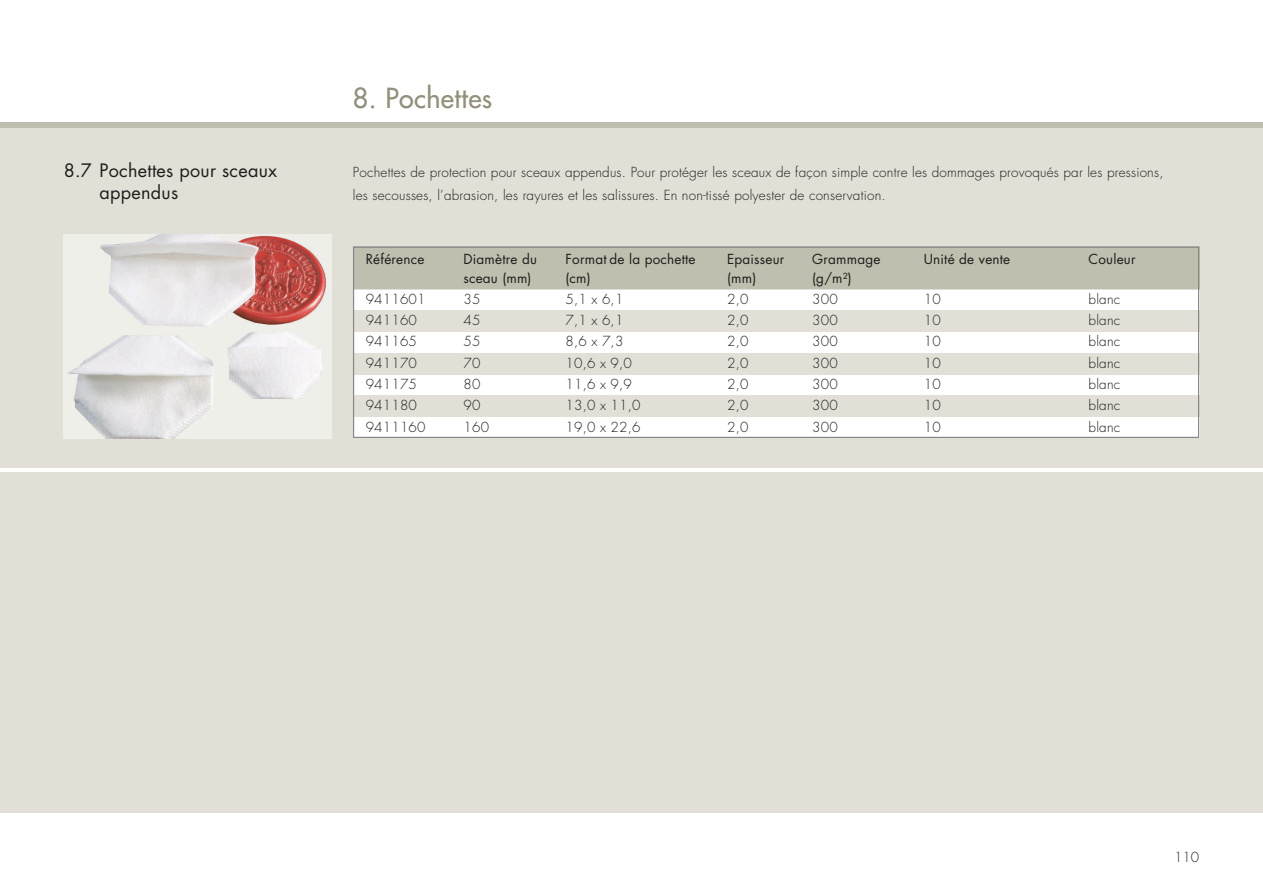
<style>
.page{position:relative;width:1263px;height:893px;background:#fff}
.page>*{position:absolute;margin:0;border:0;box-sizing:border-box;transform-origin:0 0}
.t1{font:500 27px "Futura Std";letter-spacing:.015em;color:#928f7a}
.t2{font:18px/22.5px "Futura Std";letter-spacing:.015em;color:#1d1d1b}
.t3{font:300 13.5px/22.5px "Futura Std";letter-spacing:.015em;color:#1d1d1b}
.t4{font:13.5px "Futura Std";letter-spacing:.015em;color:#1d1d1b}
</style>
<div class="page">
<div style="left:0;top:128px;width:1263px;height:340px;background:#e1dfd6"></div>
<div style="left:0;top:473px;width:1263px;height:340px;background:#e1dfd6"></div>
<div style="left:0;top:122px;width:1263px;height:6px;background:#c0beae"></div>
<div style="left:353px;top:247px;width:846px;height:191px;background:#fff"></div>
<div style="left:353px;top:310px;width:846px;height:22px;background:#e1dfd6"></div>
<div style="left:353px;top:353px;width:846px;height:21px;background:#e1dfd6"></div>
<div style="left:353px;top:395px;width:846px;height:22px;background:#e1dfd6"></div>
<div style="left:353px;top:247px;width:846px;height:42px;background:#c0beae"></div>
<div style="left:353px;top:247px;width:846px;height:191px;border:1px solid #878787"></div>
<img style="left:64px;top:234px;width:268px;height:204px">
<h1 class="t1" style="left:353px;top:81px;width:141px">8. Pochettes</h1>
<h2 class="t2" style="left:99px;top:159px;width:179px;text-indent:-36px">8.7 Pochettes pour sceaux appendus</h2>
<p class="t3" style="left:353px;top:161px;width:812px">Pochettes de protection pour sceaux appendus. Pour protéger les sceaux de façon simple contre les dommages provoqués par les pressions, les secousses, l’abrasion, les rayures et les salissures. En non-tissé polyester de conservation.</p>
<p class="t4" style="left:366px;top:251px;width:60px">Référence</p>
<p class="t4" style="left:463px;top:251px;width:75px">Diamètre du</p>
<p class="t4" style="left:566px;top:251px;width:132px">Format de la pochette</p>
<p class="t4" style="left:727px;top:251px;width:59px">Epaisseur</p>
<p class="t4" style="left:812px;top:251px;width:70px">Grammage</p>
<p class="t4" style="left:924px;top:251px;width:88px">Unité de vente</p>
<p class="t4" style="left:1088px;top:251px;width:48px">Couleur</p>
<p class="t4" style="left:463px;top:269px;width:69px">sceau (mm)</p>
<p class="t4" style="left:566px;top:269px;width:27px">(cm)</p>
<p class="t4" style="left:727px;top:269px;width:31px">(mm)</p>
<p class="t4" style="left:812px;top:269px;width:41px">(g/m²)</p>
<p class="t3" style="left:366px;top:288px;width:61px">9411601</p>
<p class="t3" style="left:463px;top:288px;width:18px">35</p>
<p class="t3" style="left:566px;top:288px;width:59px">5,1 x 6,1</p>
<p class="t3" style="left:727px;top:288px;width:23px">2,0</p>
<p class="t3" style="left:812px;top:288px;width:27px">300</p>
<p class="t3" style="left:924px;top:288px;width:18px">10</p>
<p class="t3" style="left:1089px;top:288px;width:33px">blanc</p>
<p class="t3" style="left:366px;top:309px;width:53px">941160</p>
<p class="t3" style="left:463px;top:309px;width:18px">45</p>
<p class="t3" style="left:566px;top:309px;width:59px">7,1 x 6,1</p>
<p class="t3" style="left:727px;top:309px;width:23px">2,0</p>
<p class="t3" style="left:812px;top:309px;width:27px">300</p>
<p class="t3" style="left:924px;top:309px;width:18px">10</p>
<p class="t3" style="left:1089px;top:309px;width:33px">blanc</p>
<p class="t3" style="left:366px;top:331px;width:53px">941165</p>
<p class="t3" style="left:463px;top:331px;width:18px">55</p>
<p class="t3" style="left:566px;top:331px;width:59px">8,6 x 7,3</p>
<p class="t3" style="left:727px;top:331px;width:23px">2,0</p>
<p class="t3" style="left:812px;top:331px;width:27px">300</p>
<p class="t3" style="left:924px;top:331px;width:18px">10</p>
<p class="t3" style="left:1089px;top:331px;width:33px">blanc</p>
<p class="t3" style="left:366px;top:352px;width:53px">941170</p>
<p class="t3" style="left:463px;top:352px;width:18px">70</p>
<p class="t3" style="left:566px;top:352px;width:68px">10,6 x 9,0</p>
<p class="t3" style="left:727px;top:352px;width:23px">2,0</p>
<p class="t3" style="left:812px;top:352px;width:27px">300</p>
<p class="t3" style="left:924px;top:352px;width:18px">10</p>
<p class="t3" style="left:1089px;top:352px;width:33px">blanc</p>
<p class="t3" style="left:366px;top:373px;width:53px">941175</p>
<p class="t3" style="left:463px;top:373px;width:18px">80</p>
<p class="t3" style="left:566px;top:373px;width:68px">11,6 x 9,9</p>
<p class="t3" style="left:727px;top:373px;width:23px">2,0</p>
<p class="t3" style="left:812px;top:373px;width:27px">300</p>
<p class="t3" style="left:924px;top:373px;width:18px">10</p>
<p class="t3" style="left:1089px;top:373px;width:33px">blanc</p>
<p class="t3" style="left:366px;top:394px;width:53px">941180</p>
<p class="t3" style="left:463px;top:394px;width:18px">90</p>
<p class="t3" style="left:566px;top:394px;width:76px">13,0 x 11,0</p>
<p class="t3" style="left:727px;top:394px;width:23px">2,0</p>
<p class="t3" style="left:812px;top:394px;width:27px">300</p>
<p class="t3" style="left:924px;top:394px;width:18px">10</p>
<p class="t3" style="left:1089px;top:394px;width:33px">blanc</p>
<p class="t3" style="left:366px;top:416px;width:61px">9411160</p>
<p class="t3" style="left:463px;top:416px;width:27px">160</p>
<p class="t3" style="left:566px;top:416px;width:76px">19,0 x 22,6</p>
<p class="t3" style="left:727px;top:416px;width:23px">2,0</p>
<p class="t3" style="left:812px;top:416px;width:27px">300</p>
<p class="t3" style="left:924px;top:416px;width:18px">10</p>
<p class="t3" style="left:1089px;top:416px;width:33px">blanc</p>
<p class="t3" style="left:1174px;top:846px;width:27px">110</p>
</div>
